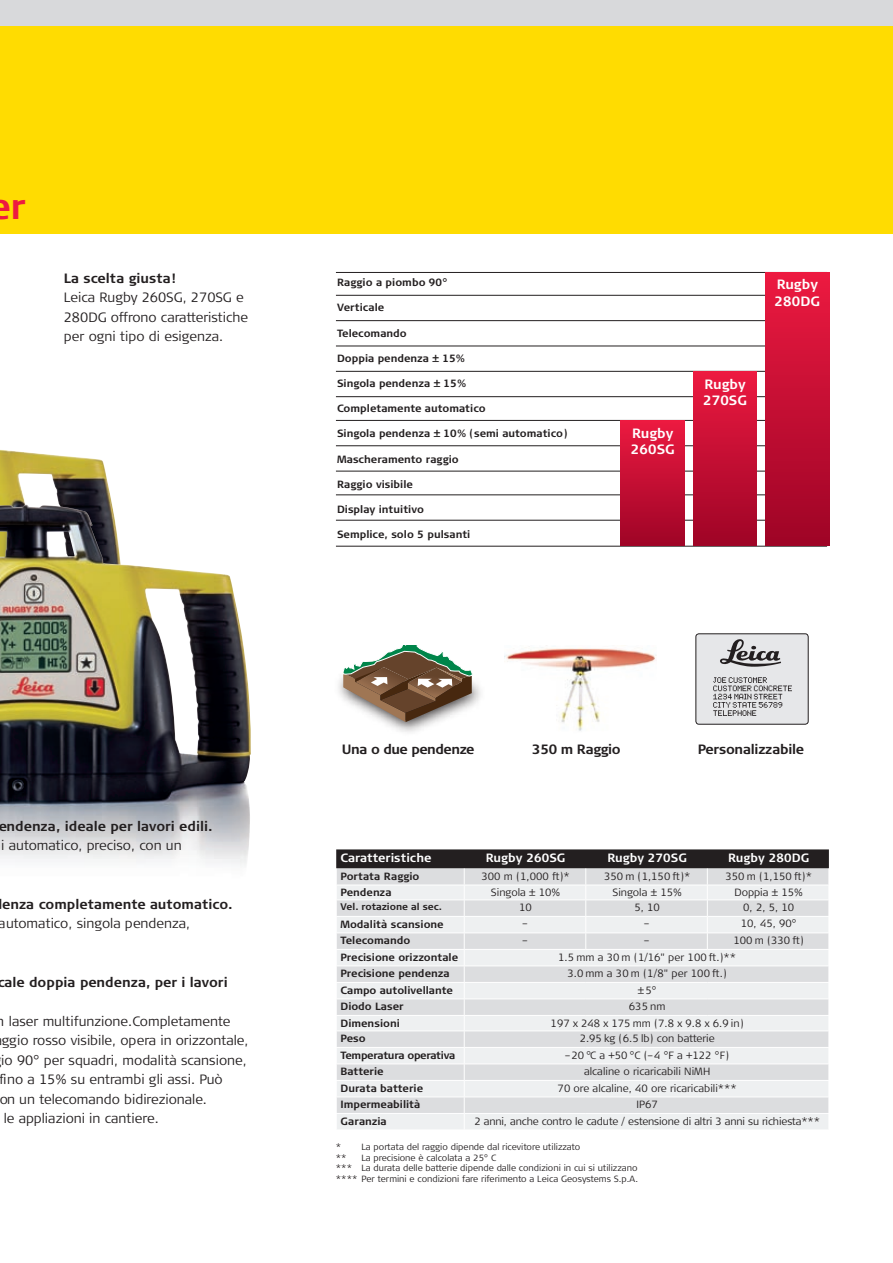
<style>
.page{position:relative;width:893px;height:1263px;background:#fff}
.page>*{position:absolute;margin:0;border:0;box-sizing:border-box;transform-origin:0 0}
.t1{font:700 36px "Signa Column";color:#ed1a40}
.t2{font:300 13.5px/19.5px "Signa Column";color:#231f20}
.t3{font:700 13.5px "Signa Column";color:#231f20}
.t4{font:700 13.5px/16.5px "Signa Column";color:#fff}
.t5{font:700 13.5px "Signa Column";letter-spacing:-.03em;color:#231f20}
.t6{font:700 13.5px "Signa Column";letter-spacing:-.02em;color:#231f20}
.t7{font:700 12px "Signa Column";color:#fff}
.t8{font:700 10.5px "Signa Column";color:#231f20}
.t9{font:300 10.5px "Signa Column";color:#231f20}
.t10{font:700 10.5px "Signa Column";letter-spacing:-.03em;color:#231f20}
.t11{font:700 9.6px "Signa Column";color:#231f20}
.t12{font:300 9px/10.5px "Signa Column";color:#231f20}
</style>
<div class="page">
<div style="left:0;top:26px;width:893px;height:208px;background:#ffdc01"></div>
<div style="left:696px;top:634px;width:112px;height:90px;background:#e6e7e9;border-radius:3px"></div>
<div style="left:696px;top:634px;width:112px;height:90px;border:1px solid #231f20;border-radius:3px"></div>
<img style="left:0;top:450px;width:112px;height:55px">
<img style="left:0;top:505px;width:251px;height:361px">
<div style="left:0;top:0;width:893px;height:26px;background:#d8d9db"></div>
<svg style="left:720px;top:639px;width:61px;height:28px"></svg>
<svg style="left:713px;top:677px;width:79px;height:39px"></svg>
<hr style="left:336px;top:295px;width:491px;height:1px;background:#231f20">
<hr style="left:336px;top:272px;width:491px;height:1px;background:#231f20">
<hr style="left:336px;top:320px;width:491px;height:1px;background:#231f20">
<hr style="left:336px;top:346px;width:491px;height:1px;background:#231f20">
<hr style="left:336px;top:371px;width:491px;height:1px;background:#231f20">
<hr style="left:336px;top:396px;width:491px;height:1px;background:#231f20">
<hr style="left:336px;top:420px;width:491px;height:1px;background:#231f20">
<hr style="left:336px;top:445px;width:491px;height:1px;background:#231f20">
<hr style="left:336px;top:471px;width:491px;height:1px;background:#231f20">
<hr style="left:336px;top:494px;width:491px;height:1px;background:#231f20">
<hr style="left:336px;top:520px;width:491px;height:1px;background:#231f20">
<hr style="left:336px;top:546px;width:491px;height:1px;background:#231f20">
<div style="left:621px;top:420px;width:64px;height:126px;background:linear-gradient(to bottom,#ec1a40,#9e0426)"></div>
<div style="left:693px;top:371px;width:64px;height:175px;background:linear-gradient(to bottom,#ec1a40,#9e0426)"></div>
<div style="left:765px;top:273px;width:64px;height:273px;background:linear-gradient(to bottom,#eb1a40,#9d0426)"></div>
<img style="left:338px;top:673px;width:143px;height:59px">
<svg style="left:343px;top:646px;width:129px;height:76px"></svg>
<svg style="left:336px;top:849px;width:493px;height:280px;background:#d9dadc"></svg>
<img style="left:505px;top:645px;width:151px;height:86px">
<h1 class="t1" style="left:10px;top:186px;width:17px">r</h1>
<p class="t3" style="left:64px;top:270px;width:113px">La scelta giusta!</p>
<p class="t2" style="left:64px;top:288px;width:186px">Leica Rugby 260SG, 270SG e<br>280DG offrono caratteristiche per ogni tipo di esigenza.</p>
<p class="t3" style="left:-2px;top:818px;width:216px">endenza, ideale per lavori edili.</p>
<p class="t2" style="left:1px;top:836px;width:182px">i automatico, preciso, con un</p>
<p class="t3" style="left:2px;top:896px;width:232px">enza completamente automatico.</p>
<p class="t2" style="left:-1px;top:914px;width:193px">automatico, singola pendenza,</p>
<p class="t3" style="left:-3px;top:974px;width:232px">cale doppia pendenza, per i lavori</p>
<p class="t2" style="left:-3px;top:1011px;width:235px">n laser multifunzione.Completamente</p>
<p class="t2" style="left:2px;top:1031px;width:248px">ggio rosso visibile, opera in orizzontale,</p>
<p class="t2" style="left:1px;top:1050px;width:247px">io 90° per squadri, modalità scansione,</p>
<p class="t2" style="left:0;top:1070px;width:225px">fino a 15% su entrambi gli assi. Può</p>
<p class="t2" style="left:-1px;top:1089px;width:210px">on un telecomando bidirezionale.</p>
<p class="t2" style="left:4px;top:1109px;width:156px">le appliazioni in cantiere.</p>
<p class="t8" style="left:337px;top:276px;width:112px">Raggio a piombo 90°</p>
<p class="t8" style="left:337px;top:302px;width:49px">Verticale</p>
<p class="t8" style="left:337px;top:327px;width:71px">Telecomando</p>
<p class="t8" style="left:337px;top:352px;width:130px">Doppia pendenza ± 15%</p>
<p class="t8" style="left:337px;top:377px;width:131px">Singola pendenza ± 15%</p>
<p class="t8" style="left:337px;top:402px;width:150px">Completamente automatico</p>
<p class="t8" style="left:337px;top:428px;width:232px">Singola pendenza ± 10% (semi automatico)</p>
<p class="t8" style="left:337px;top:453px;width:123px">Mascheramento raggio</p>
<p class="t8" style="left:337px;top:478px;width:77px">Raggio visibile</p>
<p class="t8" style="left:337px;top:503px;width:89px">Display intuitivo</p>
<p class="t8" style="left:337px;top:528px;width:135px">Semplice, solo 5 pulsanti</p>
<p class="t4" style="left:631px;top:425px;width:45px">Rugby<br>260SG</p>
<p class="t4" style="left:703px;top:376px;width:45px">Rugby<br>270SG</p>
<p class="t4" style="left:774px;top:276px;width:47px">Rugby<br>280DG</p>
<p class="t5" style="left:342px;top:741px;width:134px">Una o due pendenze</p>
<p class="t5" style="left:532px;top:741px;width:90px">350 m Raggio</p>
<p class="t6" style="left:698px;top:741px;width:108px">Personalizzabile</p>
<p class="t7" style="left:340px;top:850px;width:92px">Caratteristiche</p>
<p class="t7" style="left:486px;top:850px;width:81px">Rugby 260SG</p>
<p class="t7" style="left:607px;top:850px;width:81px">Rugby 270SG</p>
<p class="t7" style="left:728px;top:850px;width:83px">Rugby 280DG</p>
<p class="t8" style="left:340px;top:870px;width:81px">Portata Raggio</p>
<p class="t9" style="left:481px;top:870px;width:90px">300 m (1,000 ft)*</p>
<p class="t9" style="left:604px;top:870px;width:88px">350 m (1,150 ft)*</p>
<p class="t9" style="left:726px;top:870px;width:88px">350 m (1,150 ft)*</p>
<p class="t8" style="left:340px;top:886px;width:53px">Pendenza</p>
<p class="t9" style="left:491px;top:886px;width:71px">Singola ± 10%</p>
<p class="t9" style="left:612px;top:886px;width:71px">Singola ± 15%</p>
<p class="t9" style="left:734px;top:886px;width:70px">Doppia ± 15%</p>
<p class="t11" style="left:340px;top:901px;width:103px">Vel. rotazione al sec.</p>
<p class="t9" style="left:519px;top:901px;width:14px">10</p>
<p class="t9" style="left:634px;top:901px;width:27px">5, 10</p>
<p class="t9" style="left:743px;top:901px;width:53px">0, 2, 5, 10</p>
<p class="t8" style="left:340px;top:918px;width:105px">Modalità scansione</p>
<p class="t9" style="left:522px;top:918px;width:8px">–</p>
<p class="t9" style="left:644px;top:918px;width:8px">–</p>
<p class="t9" style="left:741px;top:918px;width:57px">10, 45, 90°</p>
<p class="t8" style="left:340px;top:934px;width:71px">Telecomando</p>
<p class="t9" style="left:523px;top:934px;width:8px">–</p>
<p class="t9" style="left:644px;top:934px;width:8px">–</p>
<p class="t9" style="left:733px;top:934px;width:72px">100 m (330 ft)</p>
<p class="t8" style="left:340px;top:951px;width:119px">Precisione orizzontale</p>
<p class="t9" style="left:558px;top:951px;width:179px">1.5 mm a 30 m (1/16" per 100 ft.)**</p>
<p class="t8" style="left:340px;top:967px;width:111px">Precisione pendenza</p>
<p class="t9" style="left:567px;top:967px;width:161px">3.0 mm a 30 m (1/8" per 100 ft.)</p>
<p class="t8" style="left:340px;top:984px;width:114px">Campo autolivellante</p>
<p class="t9" style="left:638px;top:984px;width:20px">±5°</p>
<p class="t8" style="left:340px;top:1000px;width:65px">Diodo Laser</p>
<p class="t9" style="left:629px;top:1000px;width:38px">635 nm</p>
<p class="t8" style="left:340px;top:1017px;width:61px">Dimensioni</p>
<p class="t9" style="left:551px;top:1017px;width:195px">197 x 248 x 175 mm (7.8 x 9.8 x 6.9 in)</p>
<p class="t8" style="left:340px;top:1032px;width:27px">Peso</p>
<p class="t9" style="left:580px;top:1032px;width:137px">2.95 kg (6.5 lb) con batterie</p>
<p class="t10" style="left:340px;top:1049px;width:116px">Temperatura operativa</p>
<p class="t9" style="left:565px;top:1049px;width:166px">–20 °C a +50 °C (–4 °F a +122 °F)</p>
<p class="t8" style="left:341px;top:1065px;width:45px">Batterie</p>
<p class="t9" style="left:584px;top:1065px;width:128px">alcaline o ricaricabili NiMH</p>
<p class="t8" style="left:341px;top:1082px;width:84px">Durata batterie</p>
<p class="t9" style="left:558px;top:1082px;width:181px">70 ore alcaline, 40 ore ricaricabili***</p>
<p class="t8" style="left:341px;top:1098px;width:82px">Impermeabilità</p>
<p class="t9" style="left:637px;top:1098px;width:23px">IP67</p>
<p class="t8" style="left:341px;top:1115px;width:48px">Garanzia</p>
<p class="t9" style="left:474px;top:1115px;width:347px">2 anni, anche contro le cadute / estensione di altri 3 anni su richiesta***</p>
<p class="t12" style="left:336px;top:1142px;width:246px">* La portata del raggio dipende dal ricevitore utilizzato **</p>
<p class="t12" style="left:336px;top:1152px;width:304px;text-indent:25px">La precisione è calcolata a 25° C<br>*** La durata delle batterie dipende dalle condizioni in cui si utilizzano **** Per termini e condizioni fare riferimento a Leica Geosystems S.p.A.</p>
</div>
